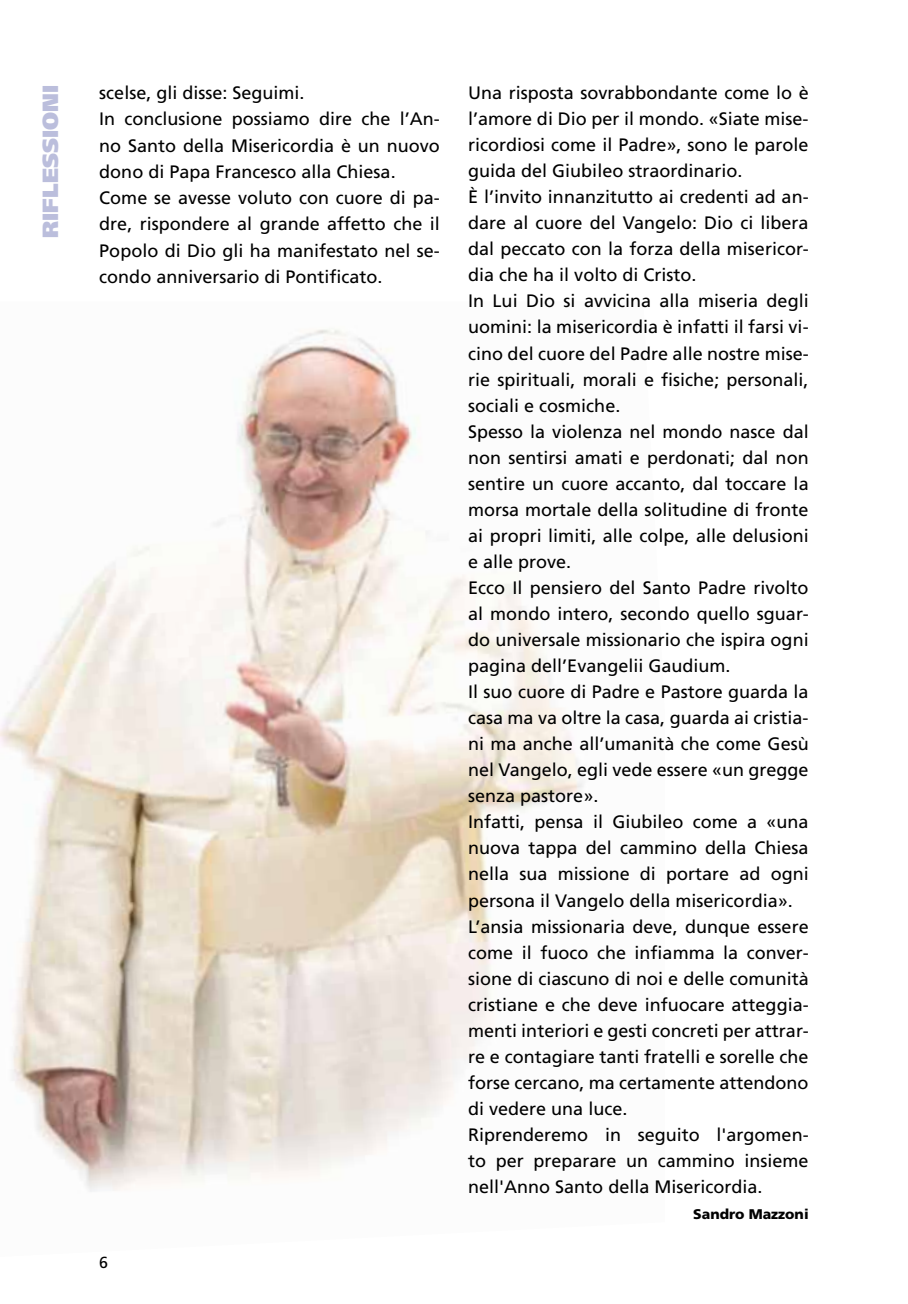
<style>
.page{position:relative;width:908px;height:1304px;background:#fff}
.page>*{position:absolute;margin:0;border:0;box-sizing:border-box;transform-origin:0 0}
.t1{font:900 22px "Frutiger";color:#bbbedc}
.t2{font:18px/26px "Frutiger";color:#000}
.t3{font:16px "Frutiger";color:#000}
.t4{font:900 14px "Frutiger";color:#000}
</style>
<div class="page">
<img style="left:0;top:329px;width:583px;height:863px">
<p class="t1" style="left:37px;top:238px;width:154px;rotate:-90deg">Riflessioni</p>
<p class="t2" style="left:99px;top:80px;width:342px">scelse, gli disse: Seguimi.<br>I n conclusione possiamo dire che l’An&shy;no Santo della M isericordia è un nuovo dono di Papa Francesco alla Chiesa.<br>Come se avesse voluto con cuore di pa&shy;dre, rispondere al grande affetto che il Popolo di Dio gli ha manifestato nel se&shy;condo anniversario di Pontificato.</p>
<p class="t2" style="left:468px;top:80px;width:342px">U na risposta sovrabbondante come lo è l’amore di Dio per il mondo. «Siate mise&shy;ricordiosi come il Padre», sono le parole guida del Giubileo straordinario.<br>È l’invito innanzitutto ai credenti ad an&shy;dare al cuore del Vangelo: Dio ci libera dal peccato con la forza della misericor&shy;dia che ha il volto di Cristo.<br>I n Lui Dio si avvicina alla miseria degli uomini: la misericordia è infatti il farsi vi&shy;cino del cuore del Padre alle nostre mise&shy;rie spirituali, morali e fisiche; personali, sociali e cosmiche.<br>Spesso la violenza nel mondo nasce dal non sentirsi amati e perdonati; dal non sentire un cuore accanto, dal toccare la morsa mortale della solitudine di fronte ai propri limiti, alle colpe, alle delusioni e alle prove.<br>Ecco I l pensiero del Santo Padre rivolto al mondo intero, secondo quello sguar&shy;do universale missionario che ispira ogni pagina dell’Evangelii Gaudium.<br>I l suo cuore di Padre e Pastore guarda la casa ma va oltre la casa, guarda ai cristia&shy;ni ma anche all’umanità che come Gesù nel Vangelo, egli vede essere «un gregge senza pastore».<br>I nfatti, pensa il Giubileo come a «una nuova tappa del cammino della Chiesa nella sua missione di portare ad ogni persona il Vangelo della misericordia».<br>L’ansia missionaria deve, dunque essere come il fuoco che infiamma la conver&shy;sione di ciascuno di noi e delle comunità cristiane e che deve infuocare atteggia&shy;menti interiori e gesti concreti per attrar&shy;re e contagiare tanti fratelli e sorelle che forse cercano, ma certamente attendono di vedere una luce.<br>Riprenderemo in seguito l'argomen&shy;to per preparare un cammino insieme nell'Anno Santo della M isericordia.</p>
<p class="t4" style="left:693px;top:1206px;width:117px">Sandro Mazzoni</p>
<p class="t3" style="left:99px;top:1253px;width:10px">6</p>
</div>
